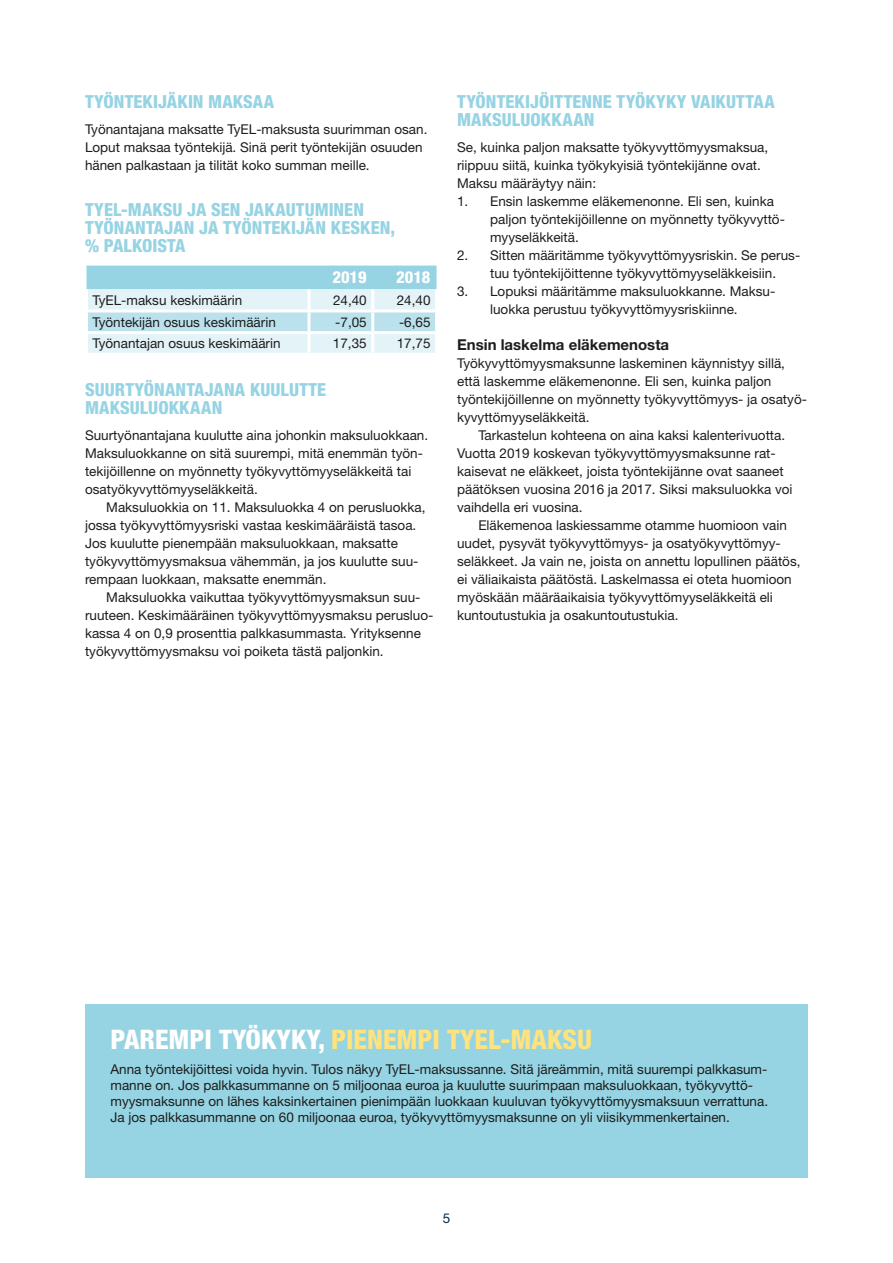
<style>
.page{position:relative;width:893px;height:1263px;background:#fff}
.page>*{position:absolute;margin:0;border:0;box-sizing:border-box;transform-origin:0 0}
.t1{font:800 condensed 27px "Helvetica Neue LT Std";color:#ffe37e}
.t2{font:800 condensed 18px/18px "Helvetica Neue LT Std";letter-spacing:.005em;color:#96d3e3}
.t3{font:800 condensed 16.5px "Helvetica Neue LT Std";color:#fff}
.t4{font:700 15px "Helvetica Neue LT Std";color:#1d1d1b}
.t5{font:13.5px/18px "Helvetica Neue LT Std";color:#1d1d1b}
.t6{font:13.5px "Helvetica Neue LT Std";color:#00294e}
.s1{color:#fff}
</style>
<div class="page">
<div style="left:85px;top:1004px;width:723px;height:174px;background:#96d3e3"></div>
<svg style="left:87px;top:266px;width:350px;height:87px;background:#c4e5ef"></svg>
<hr style="left:85px;top:289px;width:3px;height:20px;background:#fff">
<hr style="left:307px;top:289px;width:3px;height:20px;background:#fff">
<hr style="left:371px;top:289px;width:3px;height:20px;background:#fff">
<hr style="left:435px;top:289px;width:3px;height:20px;background:#fff">
<hr style="left:85px;top:309px;width:224px;height:3px;background:#fff">
<hr style="left:85px;top:312px;width:3px;height:19px;background:#fff">
<hr style="left:309px;top:309px;width:64px;height:3px;background:#fff">
<hr style="left:307px;top:312px;width:3px;height:19px;background:#fff">
<hr style="left:373px;top:309px;width:65px;height:3px;background:#fff">
<hr style="left:371px;top:312px;width:3px;height:19px;background:#fff">
<hr style="left:435px;top:312px;width:3px;height:19px;background:#fff">
<hr style="left:85px;top:331px;width:224px;height:3px;background:#fff">
<hr style="left:85px;top:334px;width:3px;height:19px;background:#fff">
<hr style="left:309px;top:331px;width:64px;height:3px;background:#fff">
<hr style="left:307px;top:334px;width:3px;height:19px;background:#fff">
<hr style="left:373px;top:331px;width:65px;height:3px;background:#fff">
<hr style="left:371px;top:334px;width:3px;height:19px;background:#fff">
<hr style="left:435px;top:334px;width:3px;height:19px;background:#fff">
<h2 class="t2" style="left:85px;top:92px;width:191px">TYÖNTEKIJÄKIN MAKSAA</h2>
<p class="t5" style="left:85px;top:120px;width:344px">Työnantajana maksatte TyEL-maksusta suurimman osan.<br>Loput maksaa työntekijä. Sinä perit työntekijän osuuden hänen palkastaan ja tilität koko summan meille.</p>
<h2 class="t2" style="left:85px;top:200px;width:312px">TYEL-MAKSU JA SEN JAKAUTUMINEN<br>TYÖNANTAJAN JA TYÖNTEKIJÄN KESKEN, % PALKOISTA</h2>
<p class="t3" style="left:332px;top:267px;width:36px">2019</p>
<p class="t3" style="left:396px;top:267px;width:36px">2018</p>
<p class="t5" style="left:93px;top:291px;width:151px">TyEL-maksu keskimäärin</p>
<p class="t5" style="left:333px;top:291px;width:35px">24,40</p>
<p class="t5" style="left:397px;top:291px;width:35px">24,40</p>
<p class="t5" style="left:93px;top:313px;width:185px">Työntekijän osuus keskimäärin</p>
<p class="t5" style="left:335px;top:313px;width:33px">-7,05</p>
<p class="t5" style="left:399px;top:313px;width:33px">-6,65</p>
<p class="t5" style="left:93px;top:334px;width:190px">Työnantajan osuus keskimäärin</p>
<p class="t5" style="left:333px;top:334px;width:35px">17,35</p>
<p class="t5" style="left:397px;top:334px;width:35px">17,75</p>
<h2 class="t2" style="left:85px;top:381px;width:243px">SUURTYÖNANTAJANA KUULUTTE<br>MAKSULUOKKAAN</h2>
<p class="t5" style="left:85px;top:426px;width:345px">Suurtyönantajana kuulutte aina johonkin maksuluokkaan.<br>Maksuluokkanne on sitä suurempi, mitä enemmän työn&shy;tekijöillenne on myönnetty työkyvyttömyyseläkkeitä tai osatyökyvyttömyyseläkkeitä.</p>
<p class="t5" style="left:85px;top:498px;width:342px;text-indent:21px">Maksuluokkia on 11. Maksuluokka 4 on perusluokka, jossa työkyvyttömyysriski vastaa keskimääräistä tasoa.<br>Jos kuulutte pienempään maksuluokkaan, maksatte työkyvyttömyysmaksua vähemmän, ja jos kuulutte suu&shy;rempaan luokkaan, maksatte enemmän.</p>
<p class="t5" style="left:85px;top:588px;width:350px;text-indent:21px">Maksuluokka vaikuttaa työkyvyttömyysmaksun suu&shy;ruuteen. Keskimääräinen työkyvyttömyysmaksu perusluo&shy;kassa 4 on 0,9 prosenttia palkkasummasta. Yrityksenne työkyvyttömyysmaksu voi poiketa tästä paljonkin.</p>
<h2 class="t2" style="left:457px;top:92px;width:319px">TYÖNTEKIJÖITTENNE TYÖKYKY VAIKUTTAA<br>MAKSULUOKKAAN</h2>
<p class="t5" style="left:457px;top:138px;width:313px">Se, kuinka paljon maksatte työkyvyttömyysmaksua, riippuu siitä, kuinka työkykyisiä työntekijänne ovat.<br>Maksu määräytyy näin:</p>
<p class="t5" style="left:490px;top:192px;width:296px;text-indent:-33px">1. Ensin laskemme eläkemenonne. Eli sen, kuinka paljon työntekijöillenne on myönnetty työkyvyttö&shy;myyseläkkeitä.</p>
<p class="t5" style="left:490px;top:246px;width:312px;text-indent:-33px">2. Sitten määritämme työkyvyttömyysriskin. Se perus&shy;tuu työntekijöittenne työkyvyttömyyseläkkeisiin.</p>
<p class="t5" style="left:457px;top:282px;width:320px;text-align:center">3. Lopuksi määritämme maksuluokkanne. Maksu&shy;luokka perustuu työkyvyttömyysriskiinne.</p>
<p class="t4" style="left:457px;top:335px;width:214px">Ensin laskelma eläkemenosta</p>
<p class="t5" style="left:457px;top:354px;width:329px">Työkyvyttömyysmaksunne laskeminen käynnistyy sillä,</p>
<p class="t5" style="left:457px;top:372px;width:316px">että laskemme eläkemenonne. Eli sen, kuinka paljon</p>
<p class="t5" style="left:457px;top:390px;width:351px">työntekijöillenne on myönnetty työkyvyttömyys- ja osatyö-</p>
<p class="t5" style="left:457px;top:408px;width:134px">kyvyttömyyseläkkeitä.</p>
<p class="t5" style="left:478px;top:426px;width:308px">Tarkastelun kohteena on aina kaksi kalenterivuotta.</p>
<p class="t5" style="left:457px;top:444px;width:320px">Vuotta 2019 koskevan työkyvyttömyysmaksunne rat-</p>
<p class="t5" style="left:457px;top:462px;width:328px">kaisevat ne eläkkeet, joista työntekijänne ovat saaneet</p>
<p class="t5" style="left:457px;top:480px;width:337px">päätöksen vuosina 2016 ja 2017. Siksi maksuluokka voi</p>
<p class="t5" style="left:457px;top:498px;width:127px">vaihdella eri vuosina.</p>
<p class="t5" style="left:478px;top:516px;width:310px">Eläkemenoa laskiessamme otamme huomioon vain</p>
<p class="t5" style="left:457px;top:534px;width:325px">uudet, pysyvät työkyvyttömyys- ja osatyökyvyttömyy-</p>
<p class="t5" style="left:457px;top:552px;width:345px">seläkkeet. Ja vain ne, joista on annettu lopullinen päätös,</p>
<p class="t5" style="left:457px;top:570px;width:336px">ei väliaikaista päätöstä. Laskelmassa ei oteta huomioon</p>
<p class="t5" style="left:457px;top:587px;width:317px">myöskään määräaikaisia työkyvyttömyyseläkkeitä eli</p>
<p class="t5" style="left:457px;top:605px;width:223px">kuntoutustukia ja osakuntoutustukia.</p>
<h1 class="t1" style="left:111px;top:1023px;width:483px"><span class="s1">PAREMPI TYÖKYKY,</span> PIENEMPI TYEL-MAKSU</h1>
<p class="t5" style="left:111px;top:1061px;width:659px;line-height:16.2px">Anna työntekijöittesi voida hyvin. Tulos näkyy TyEL-maksussanne. Sitä järeämmin, mitä suurempi palkkasum&shy;manne on. Jos palkkasummanne on 5 miljoonaa euroa ja kuulutte suurimpaan maksuluokkaan, työkyvyttö&shy;myysmaksunne on lähes kaksinkertainen pienimpään luokkaan kuuluvan työkyvyttömyysmaksuun verrattuna.<br>Ja jos palkkasummanne on 60 miljoonaa euroa, työkyvyttömyysmaksunne on yli viisikymmenkertainen.</p>
<p class="t6" style="left:443px;top:1210px;width:9px">5</p>
</div>
